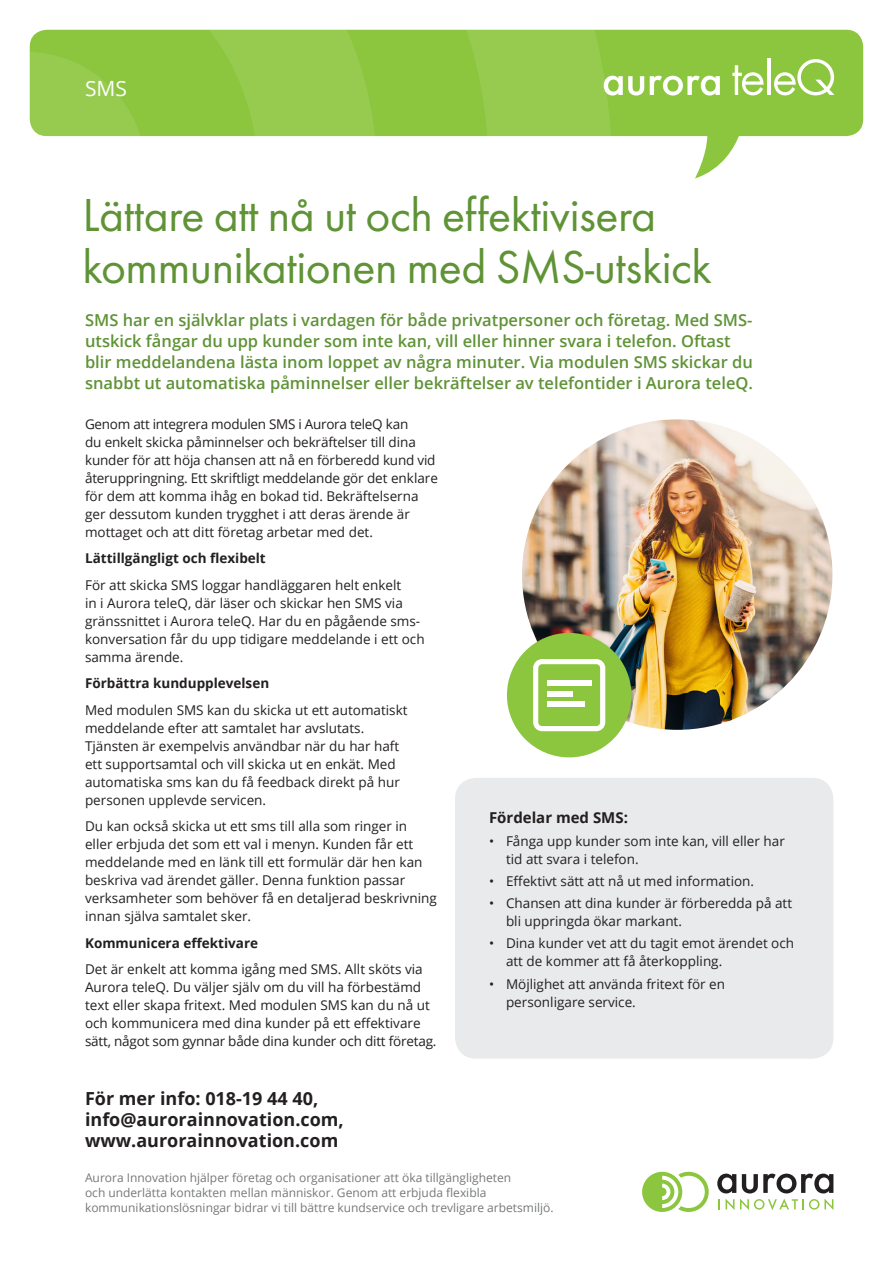
<style>
.page{position:relative;width:893px;height:1263px;background:#fff}
.page>*{position:absolute;margin:0;border:0;box-sizing:border-box;transform-origin:0 0}
.AUR_Rubrik_1{font:48px/52.5px "Futura TOT";letter-spacing:-.01em;color:#5f9336}
.AUR_Sidhuvud_1{font:21px "Open Sans";color:#fff}
.AUR_Info_1{font:700 18px/21px "Open Sans";color:#231f20}
.AUR_Ingress{font:600 16.5px/21px "Open Sans";color:#5f9336}
.AUR_Underrubrik_1{font:700 15px "Open Sans";color:#231f20}
.AUR_Text_1{font:13.5px/18px "Open Sans";color:#231f20}
.AUR_Text_1-2{font:700 13.5px "Open Sans";color:#231f20}
.AUR_Info_3{font:12px/15px "Open Sans";color:#76787b}
</style>
<div class="page">
<img style="left:522px;top:419px;width:310px;height:311px;border-radius:155px">
<div style="left:30px;top:30px;width:833px;height:106px;background:#8bc63e;border-radius:17px"></div>
<svg style="left:467px;top:30px;width:145px;height:106px;background:#94ca4d"></svg>
<svg style="left:30px;top:30px;width:345px;height:106px"></svg>
<div style="left:455px;top:778px;width:378px;height:281px;background:#e9eaeb;border-radius:21px"></div>
<svg style="left:695px;top:136px;width:44px;height:42px"></svg>
<div style="left:507px;top:633px;width:124px;height:124px;background:#8bc63e;border-radius:50%"></div>
<svg style="left:717px;top:1173px;width:116px;height:37px"></svg>
<svg style="left:642px;top:1172px;width:67px;height:40px"></svg>
<svg style="left:604px;top:76px;width:40px;height:20px"></svg>
<svg style="left:650px;top:76px;width:70px;height:20px"></svg>
<svg style="left:732px;top:65px;width:31px;height:30px"></svg>
<svg style="left:774px;top:59px;width:60px;height:36px"></svg>
<hr style="left:767px;top:58px;width:3px;height:37px;background:#fff">
<svg style="left:533px;top:659px;width:72px;height:72px"></svg>
<div style="left:547px;top:681px;width:44px;height:5px;background:#fff"></div>
<div style="left:547px;top:691px;width:25px;height:5px;background:#fff"></div>
<div style="left:547px;top:702px;width:37px;height:5px;background:#fff"></div>
<p class="AUR_Sidhuvud_1" style="left:85px;top:74px;width:44px">SMS</p>
<p class="AUR_Rubrik_1" style="left:83px;top:188px;width:631px">Lättare att nå ut och effektivisera kommunikationen med SMS-utskick</p>
<p class="AUR_Ingress" style="left:85px;top:309px;width:669px">SMS har en självklar plats i vardagen för både privatpersoner och företag. Med SMS&shy;utskick fångar du upp kunder som inte kan, vill eller hinner svara i telefon. Oftast blir meddelandena lästa inom loppet av några minuter. Via modulen SMS skickar du snabbt ut automatiska påminnelser eller bekräftelser av telefontider i Aurora teleQ.</p>
<p class="AUR_Text_1" style="left:85px;top:414px;width:354px">Genom att integrera modulen SMS i Aurora teleQ kan<br>du enkelt skicka påminnelser och bekräftelser till dina kunder för att höja chansen att nå en förberedd kund vid återuppringning. Ett skriftligt meddelande gör det enklare för dem att komma ihåg en bokad tid. Bekräftelserna ger dessutom kunden trygghet i att deras ärende är mottaget och att ditt företag arbetar med det.</p>
<p class="AUR_Text_1-2" style="left:85px;top:549px;width:182px">Lättillgängligt och flexibelt</p>
<p class="AUR_Text_1" style="left:85px;top:575px;width:341px">För att skicka SMS loggar handläggaren helt enkelt<br>in i Aurora teleQ, där läser och skickar hen SMS via gränssnittet i Aurora teleQ. Har du en pågående sms&shy;konversation får du upp tidigare meddelande i ett och samma ärende.</p>
<p class="AUR_Text_1-2" style="left:85px;top:674px;width:186px">Förbättra kundupplevelsen</p>
<p class="AUR_Text_1" style="left:85px;top:700px;width:324px">Med modulen SMS kan du skicka ut ett automatiskt meddelande efter att samtalet har avslutats.<br>Tjänsten är exempelvis användbar när du har haft ett supportsamtal och vill skicka ut en enkät. Med automatiska sms kan du få feedback direkt på hur personen upplevde servicen.</p>
<p class="AUR_Text_1" style="left:85px;top:817px;width:353px">Du kan också skicka ut ett sms till alla som ringer in eller erbjuda det som ett val i menyn. Kunden får ett meddelande med en länk till ett formulär där hen kan beskriva vad ärendet gäller. Denna funktion passar verksamheter som behöver få en detaljerad beskrivning innan själva samtalet sker.</p>
<p class="AUR_Text_1-2" style="left:85px;top:933px;width:175px">Kommunicera effektivare</p>
<p class="AUR_Text_1" style="left:85px;top:960px;width:353px">Det är enkelt att komma igång med SMS. Allt sköts via Aurora teleQ. Du väljer själv om du vill ha förbestämd text eller skapa fritext. Med modulen SMS kan du nå ut och kommunicera med dina kunder på ett effektivare sätt, något som gynnar både dina kunder och ditt företag.</p>
<p class="AUR_Info_1" style="left:85px;top:1088px;width:260px">För mer info: 018-19 44 40, info@aurorainnovation.com, www.aurorainnovation.com</p>
<p class="AUR_Underrubrik_1" style="left:489px;top:807px;width:140px">Fördelar med SMS:</p>
<p class="AUR_Text_1" style="left:506px;top:831px;width:280px;text-indent:-17px">• Fånga upp kunder som inte kan, vill eller har tid att svara i telefon.</p>
<p class="AUR_Text_1" style="left:489px;top:872px;width:267px">• Effektivt sätt att nå ut med information.</p>
<p class="AUR_Text_1" style="left:506px;top:894px;width:288px;text-indent:-17px">• Chansen att dina kunder är förberedda på att bli uppringda ökar markant.</p>
<p class="AUR_Text_1" style="left:506px;top:934px;width:290px;text-indent:-17px">• Dina kunder vet att du tagit emot ärendet och att de kommer att få återkoppling.</p>
<p class="AUR_Text_1" style="left:506px;top:974px;width:221px;text-indent:-17px">• Möjlighet att använda fritext för en personligare service.</p>
<p class="AUR_Info_3" style="left:85px;top:1170px;width:470px">Aurora Innovation hjälper företag och organisationer att öka tillgängligheten<br>och underlätta kontakten mellan människor. Genom att erbjuda flexibla kommunikationslösningar bidrar vi till bättre kundservice och trevligare arbetsmiljö.</p>
</div>
